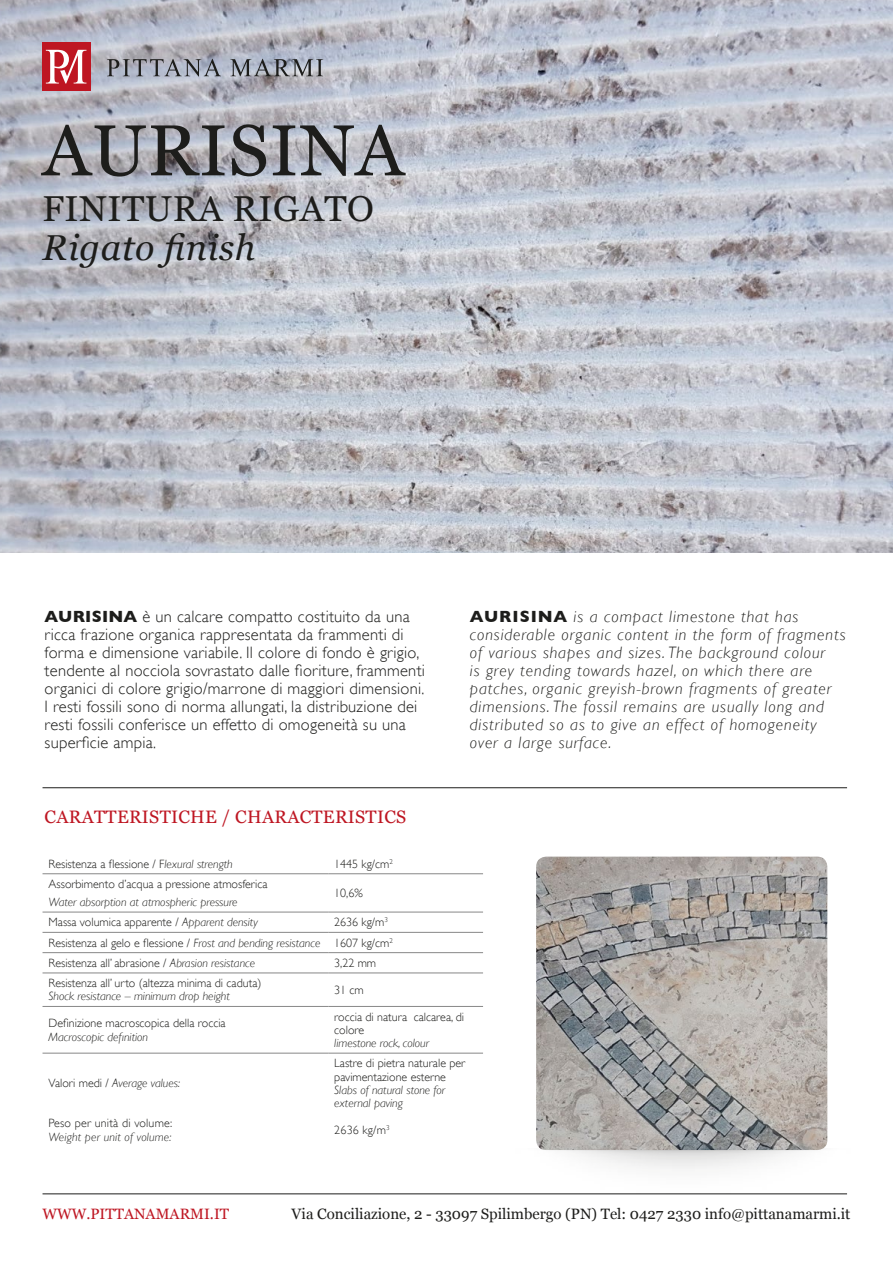
<style>
.page{position:relative;width:893px;height:1263px;background:#fff}
.page>*{position:absolute;margin:0;border:0;box-sizing:border-box;transform-origin:0 0}
.t1{font:72px "Georgia";letter-spacing:.015em;color:#1d1d1b}
.t2{font:36px "Georgia";letter-spacing:.015em;color:#1d1d1b}
.t3{font:italic 36px "Georgia";letter-spacing:.015em;color:#1d1d1b}
.t4{font:18px "Georgia";letter-spacing:.015em;color:#be1622}
.t5{font:300 16.5px/18px "Gill Sans";letter-spacing:.015em;color:#1d1d1b}
.t6{font:italic 300 16.5px/18px "Gill Sans";letter-spacing:.055em;color:#1d1d1b}
.t7{font:15px "Georgia";color:#1d1d1b}
.t8{font:15px "Georgia";color:#be1622}
.t9{font:300 12px/20.2px "Gill Sans";color:#1d1d1b}
.t10{font:italic 300 12px/13.2px "Gill Sans";color:#1d1d1b}
.s1{font-weight:700}
.s2{font-weight:700;font-style:normal}
.s3{font-style:italic}
.s4{font-style:normal}
</style>
<div class="page">
<hr style="left:43px;top:873px;width:285px;height:1px;background:#878787">
<hr style="left:328px;top:873px;width:155px;height:1px;background:#878787">
<hr style="left:43px;top:912px;width:285px;height:1px;background:#878787">
<hr style="left:328px;top:912px;width:155px;height:1px;background:#878787">
<hr style="left:43px;top:932px;width:285px;height:1px;background:#878787">
<hr style="left:328px;top:932px;width:155px;height:1px;background:#878787">
<hr style="left:43px;top:952px;width:285px;height:1px;background:#878787">
<hr style="left:328px;top:952px;width:155px;height:1px;background:#878787">
<hr style="left:43px;top:973px;width:285px;height:1px;background:#878787">
<hr style="left:328px;top:973px;width:155px;height:1px;background:#878787">
<hr style="left:43px;top:1006px;width:285px;height:1px;background:#878787">
<hr style="left:328px;top:1006px;width:155px;height:1px;background:#878787">
<hr style="left:43px;top:1053px;width:285px;height:1px;background:#878787">
<hr style="left:328px;top:1053px;width:155px;height:1px;background:#878787">
<hr style="left:43px;top:787px;width:804px;height:1px;background:#1d1d1b">
<img style="left:0;top:0;width:893px;height:553px">
<img style="left:536px;top:857px;width:291px;height:293px">
<div style="left:43px;top:43px;width:48px;height:48px;background:#be1622"></div>
<svg style="left:46px;top:50px;width:40px;height:34px"></svg>
<svg style="left:107px;top:59px;width:114px;height:18px"></svg>
<svg style="left:230px;top:59px;width:93px;height:17px"></svg>
<hr style="left:43px;top:1193px;width:804px;height:1px;background:#1d1d1b">
<h1 class="t1" style="left:43px;top:98px;width:363px">AURISINA</h1>
<h2 class="t2" style="left:43px;top:182px;width:333px">FINITURA RIGATO</h2>
<h2 class="t3" style="left:43px;top:222px;width:214px">Rigato finish</h2>
<p class="t5" style="left:45px;top:607px;width:382px"><span class="s1">AURISINA</span> è un calcare compatto costituito da una ricca frazione organica rappresentata da frammenti di forma e dimensione variabile. Il colore di fondo è grigio, tendente al nocciola sovrastato dalle fioriture, frammenti organici di colore grigio/marrone di maggiori dimensioni.<br>I resti fossili sono di norma allungati, la distribuzione dei resti fossili conferisce un effetto di omogeneità su una superficie ampia.</p>
<p class="t6" style="left:470px;top:607px;width:377px"><span class="s2">AURISINA</span> is a compact limestone that has considerable organic content in the form of fragments of various shapes and sizes. The background colour<br>is grey tending towards hazel, on which there are patches, organic greyish-brown fragments of greater dimensions. The fossil remains are usually long and distributed so as to give an effect of homogeneity over a large surface.</p>
<h3 class="t4" style="left:45px;top:803px;width:363px">CARATTERISTICHE / CHARACTERISTICS</h3>
<p class="t9" style="left:49px;top:854px;width:186px">Resistenza a flessione / F<span class="s3">lexural strength</span></p>
<p class="t9" style="left:334px;top:854px;width:60px">1445 kg/cm<sup>2</sup></p>
<p class="t9" style="left:49px;top:874px;width:220px">Assorbimento d’acqua a pressione atmosferica</p>
<p class="t10" style="left:49px;top:895px;width:191px">Water absorption at atmospheric pressure</p>
<p class="t9" style="left:334px;top:883px;width:30px">10,6%</p>
<p class="t9" style="left:49px;top:912px;width:346px;text-indent:286px">2636 kg/m<sup>3<br></sup>Resistenza al gelo e flessione / <span class="s3">Frost and bending resistance</span> 1607 kg/cm<sup>2<br></sup>Resistenza all’ abrasione / <span class="s3">Abrasion resistance</span></p>
<p class="t9" style="left:49px;top:912px;width:211px">Massa volumica apparente / <span class="s3">Apparent density</span></p>
<p class="t9" style="left:334px;top:953px;width:43px">3,22 mm</p>
<p class="t9" style="left:49px;top:973px;width:214px">Resistenza all’ urto (altezza minima di caduta)</p>
<p class="t10" style="left:49px;top:990px;width:183px">Shock resistance – minimum drop height</p>
<p class="t9" style="left:49px;top:1013px;width:179px">Definizione macroscopica della roccia</p>
<p class="t10" style="left:49px;top:1030px;width:101px">Macroscopic definition</p>
<p class="t10" style="left:49px;top:1077px;width:133px"><span class="s4">Valori medi /</span> Average values:</p>
<p class="t9" style="left:49px;top:1113px;width:125px">Peso per unità di volume:</p>
<p class="t10" style="left:49px;top:1130px;width:125px">Weight per unit of volume:</p>
<p class="t9" style="left:334px;top:980px;width:31px">31 cm</p>
<p class="t9" style="left:334px;top:1010px;width:131px;line-height:13.2px">roccia di natura calcarea, di colore</p>
<p class="t10" style="left:334px;top:1036px;width:96px">limestone rock, colour</p>
<p class="t9" style="left:334px;top:1057px;width:133px;line-height:13.2px">Lastre di pietra naturale per pavimentazione esterne</p>
<p class="t10" style="left:334px;top:1083px;width:112px">Slabs of natural stone for external paving</p>
<p class="t9" style="left:334px;top:1120px;width:57px">2636 kg/m<sup>3</sup></p>
<p class="t8" style="left:43px;top:1203px;width:188px">WWW.PITTANAMARMI.IT</p>
<p class="t7" style="left:292px;top:1203px;width:560px">Via Conciliazione, 2 - 33097 Spilimbergo (PN) Tel: 0427 2330 info@pittanamarmi.it</p>
</div>
